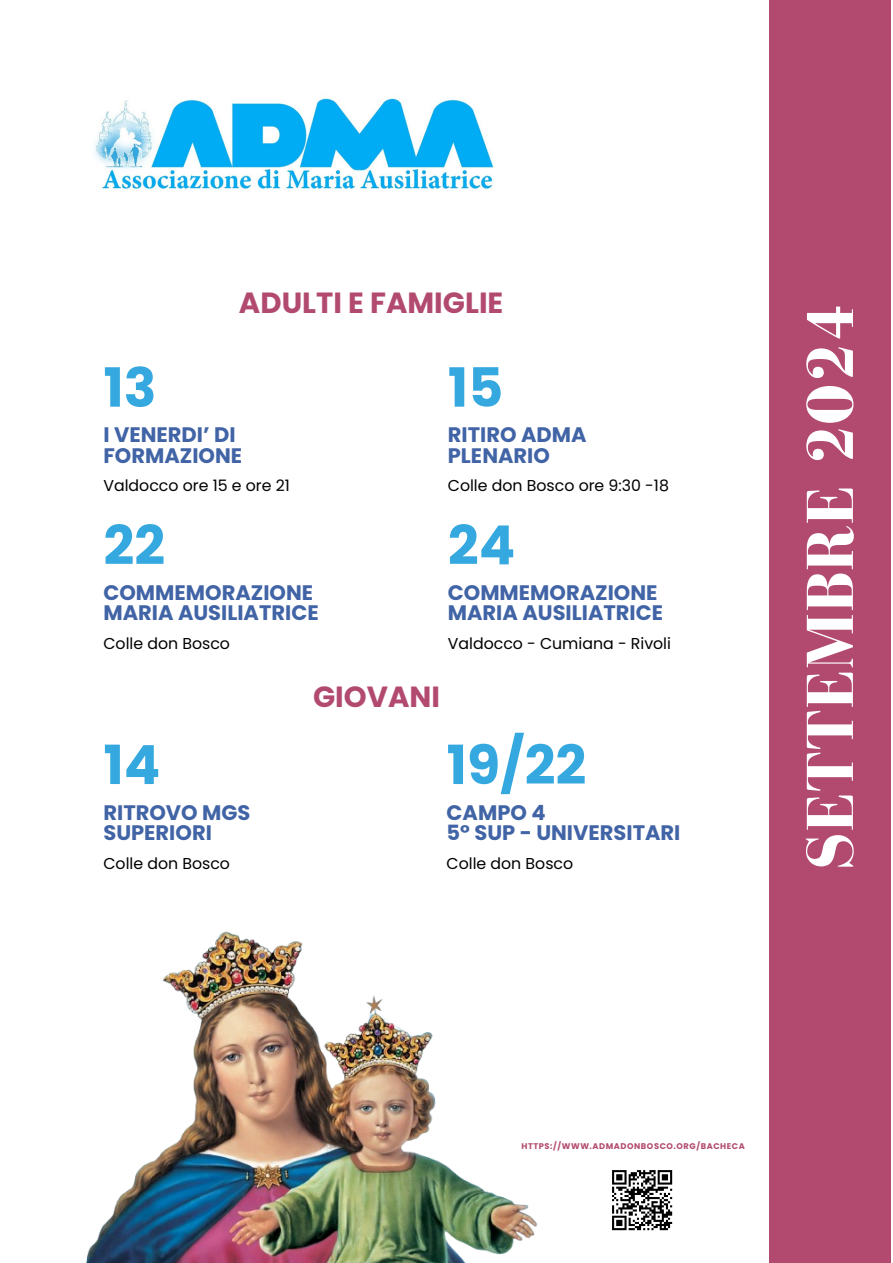
<style>
.page{position:relative;width:893px;height:1263px;background:#fff}
.page>*{position:absolute;margin:0;border:0;box-sizing:border-box;transform-origin:0 0}
.t1{font:700 68.25px "Bodoni FLF";letter-spacing:.01em;color:#fff}
.t2{font:700 54px "Poppins";color:#35a8df}
.t3{font:700 29.17px "Poppins";color:#b24a70}
.t4{font:700 21px/20.2px "Poppins";color:#4164a6}
.t5{font:15.75px "Poppins";color:#000}
.t6{font:700 8.25px "Poppins";letter-spacing:.07em;color:#b24a70}
</style>
<div class="page">
<div style="left:769px;top:0;width:122px;height:1263px;background:#b24a70"></div>
<img style="left:94px;top:98px;width:400px;height:91px">
<img style="left:86px;top:931px;width:452px;height:332px">
<svg style="left:612px;top:1170px;width:61px;height:61px"></svg>
<h5 class="t3" style="left:239px;top:282px;width:266px">ADULTI E FAMIGLIE</h5>
<p class="t2" style="left:103px;top:350px;width:54px">13</p>
<h4 class="t4" style="left:103px;top:425px;width:140px">I VENERDI’ DI<br>FORMAZIONE</h4>
<h4 class="t5" style="left:103px;top:475px;width:188px">Valdocco ore 15 e ore 21</h4>
<h4 class="t2" style="left:103px;top:508px;width:63px">22</h4>
<h4 class="t4" style="left:103px;top:583px;width:217px">COMMEMORAZIONE<br>MARIA AUSILIATRICE</h4>
<h5 class="t5" style="left:103px;top:632px;width:128px">Colle don Bosco</h5>
<h5 class="t2" style="left:448px;top:350px;width:57px">15</h5>
<p class="t4" style="left:448px;top:425px;width:140px">RITIRO ADMA<br>PLENARIO</p>
<p class="t5" style="left:448px;top:475px;width:223px">Colle don Bosco ore 9:30 -18</p>
<h5 class="t2" style="left:448px;top:508px;width:69px">24</h5>
<h3 class="t4" style="left:448px;top:583px;width:217px">COMMEMORAZIONE<br>MARIA AUSILIATRICE</h3>
<p class="t5" style="left:448px;top:632px;width:225px">Valdocco - Cumiana - Rivoli</p>
<h5 class="t2" style="left:103px;top:727px;width:58px">14</h5>
<p class="t4" style="left:103px;top:802px;width:148px">RITROVO MGS<br>SUPERIORI</p>
<p class="t5" style="left:103px;top:852px;width:128px">Colle don Bosco</p>
<h2 class="t3" style="left:313px;top:676px;width:128px">GIOVANI</h2>
<h4 class="t2" style="left:446px;top:727px;width:141px">19/22</h4>
<h4 class="t4" style="left:446px;top:802px;width:235px">CAMPO 4<br>5° SUP - UNIVERSITARI</h4>
<h5 class="t5" style="left:446px;top:852px;width:128px">Colle don Bosco</h5>
<p class="t1" style="left:793px;top:870px;width:570px;rotate:-90deg">SETTEMBRE 2024</p>
<h3 class="t6" style="left:521px;top:1141px;width:225px">HTTPS://WWW.ADMADONBOSCO.ORG/BACHECA</h3>
</div>
